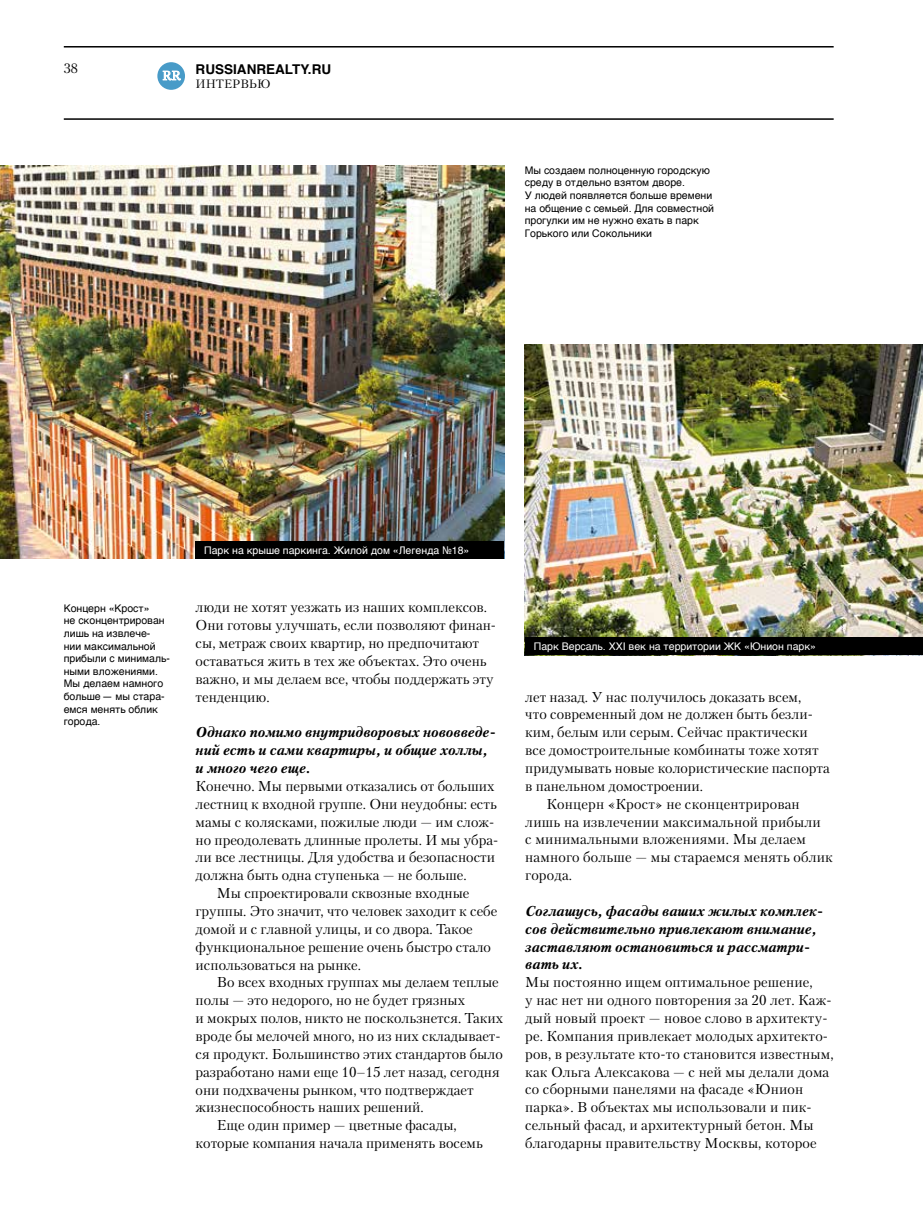
<style>
.page{position:relative;width:923px;height:1212px;background:#fff}
.page>*{position:absolute;margin:0;border:0;box-sizing:border-box;transform-origin:0 0}
.t1{font:14.25px/17.9px "Petersburg TF";color:#000}
.t2{font:italic 700 14.25px/17.9px "Petersburg TF";color:#000}
.t3{font:700 13.5px "Helvetica TF";color:#000}
.t4{font:13.5px "Petersburg TF";color:#000}
.t5{font:12.6px "Petersburg TF";color:#fff}
.t6{font:12px "Petersburg TF";color:#000}
.t7{font:10.5px/12.6px "Helvetica TF";color:#000}
.t8{font:10.5px "Helvetica TF";color:#fff}
</style>
<div class="page">
<hr style="left:64px;top:118px;width:769px;height:2px;background:#000">
<hr style="left:64px;top:46px;width:769px;height:2px;background:#000">
<div style="left:157px;top:62px;width:28px;height:28px;background:#489bc8;border-radius:50%"></div>
<svg style="left:163px;top:71px;width:18px;height:9px"></svg>
<img style="left:0;top:166px;width:504px;height:393px">
<img style="left:525px;top:344px;width:398px;height:293px">
<div style="left:196px;top:541px;width:308px;height:18px;background:#000"></div>
<div style="left:525px;top:637px;width:398px;height:18px;background:#000"></div>
<p class="t4" style="left:64px;top:60px;width:16px">38</p>
<p class="t3" style="left:196px;top:58px;width:137px">RUSSIANREALTY.RU</p>
<p class="t6" style="left:196px;top:77px;width:76px">Интервью</p>
<p class="t5" style="left:162px;top:68px;width:20px">RR</p>
<p class="t7" style="left:525px;top:164px;width:191px">Мы создаем полноценную городскую среду в отдельно взятом дворе.<br>У людей появляется больше времени на общение с семьей. Для совместной прогулки им не нужно ехать в парк<br>Горького или Сокольники</p>
<p class="t7" style="left:64px;top:602px;width:108px">Концерн «Крост»<br>не сконцентрирован лишь на извлече&shy;нии максимальной прибыли с минималь&shy;ными вложениями.<br>Мы делаем намного больше — мы стара&shy;емся менять облик города.</p>
<p class="t8" style="left:204px;top:542px;width:267px">Парк на крыше паркинга. Жилой дом «Легенда №18»</p>
<p class="t1" style="left:196px;top:598px;width:302px">люди не хотят уезжать из наших комплексов.<br>Они готовы улучшать, если позволяют финан&shy;сы, метраж своих квартир, но предпочитают оставаться жить в тех же объектах. Это очень важно, и мы делаем все, чтобы поддержать эту тенденцию.</p>
<p class="t2" style="left:196px;top:723px;width:301px">Однако помимо внутридворовых нововведе&shy;ний есть и сами квартиры, и общие холлы, и много чего еще.</p>
<p class="t1" style="left:196px;top:777px;width:300px">Конечно. Мы первыми отказались от больших</p>
<p class="t1" style="left:196px;top:795px;width:303px">лестниц к входной группе. Они неудобны: есть</p>
<p class="t1" style="left:196px;top:812px;width:300px">мамы с колясками, пожилые люди — им слож-</p>
<p class="t1" style="left:196px;top:830px;width:304px">но преодолевать длинные пролеты. И мы убра-</p>
<p class="t1" style="left:196px;top:848px;width:301px">ли все лестницы. Для удобства и безопасности</p>
<p class="t1" style="left:196px;top:866px;width:272px">должна быть одна ступенька — не больше.</p>
<p class="t1" style="left:217px;top:884px;width:254px">Мы спроектировали сквозные входные</p>
<p class="t1" style="left:196px;top:902px;width:303px">группы. Это значит, что человек заходит к себе</p>
<p class="t1" style="left:196px;top:920px;width:279px">домой и с главной улицы, и со двора. Такое</p>
<p class="t1" style="left:196px;top:937px;width:297px">функциональное решение очень быстро стало</p>
<p class="t1" style="left:196px;top:955px;width:167px">использоваться на рынке.</p>
<p class="t1" style="left:217px;top:973px;width:283px">Во всех входных группах мы делаем теплые</p>
<p class="t1" style="left:196px;top:991px;width:271px">полы — это недорого, но не будет грязных</p>
<p class="t1" style="left:196px;top:1009px;width:309px">и мокрых полов, никто не поскользнется. Таких</p>
<p class="t1" style="left:196px;top:1027px;width:306px">вроде бы мелочей много, но из них складывает-</p>
<p class="t1" style="left:196px;top:1044px;width:309px">ся продукт. Большинство этих стандартов было</p>
<p class="t1" style="left:196px;top:1062px;width:306px">разработано нами еще 10–15 лет назад, сегодня</p>
<p class="t1" style="left:196px;top:1080px;width:280px">они подхвачены рынком, что подтверждает</p>
<p class="t1" style="left:196px;top:1098px;width:229px">жизнеспособность наших решений.</p>
<p class="t1" style="left:217px;top:1116px;width:241px">Еще один пример — цветные фасады,</p>
<p class="t1" style="left:196px;top:1134px;width:289px">которые компания начала применять восемь</p>
<p class="t8" style="left:534px;top:638px;width:284px">Парк Версаль. XXI век на территории ЖК «Юнион парк»</p>
<p class="t1" style="left:525px;top:687px;width:277px">лет назад. У нас получилось доказать всем,</p>
<p class="t1" style="left:525px;top:705px;width:289px">что современный дом не должен быть безли-</p>
<p class="t1" style="left:525px;top:723px;width:284px">ким, белым или серым. Сейчас практически</p>
<p class="t1" style="left:525px;top:741px;width:295px">все домостроительные комбинаты тоже хотят</p>
<p class="t1" style="left:525px;top:759px;width:306px">придумывать новые колористические паспорта</p>
<p class="t1" style="left:525px;top:777px;width:179px">в панельном домостроении.</p>
<p class="t1" style="left:546px;top:794px;width:255px">Концерн «Крост» не сконцентрирован</p>
<p class="t1" style="left:525px;top:812px;width:297px">лишь на извлечении максимальной прибыли</p>
<p class="t1" style="left:525px;top:830px;width:282px">с минимальными вложениями. Мы делаем</p>
<p class="t1" style="left:525px;top:848px;width:309px">намного больше — мы стараемся менять облик</p>
<p class="t1" style="left:525px;top:866px;width:48px">города.</p>
<p class="t2" style="left:525px;top:901px;width:299px">Соглашусь, фасады ваших жилых комплек&shy;сов действительно привлекают внимание, заставляют остановиться и рассматри&shy;вать их.</p>
<p class="t1" style="left:525px;top:973px;width:310px">Мы постоянно ищем оптимальное решение,<br>у нас нет ни одного повторения за 20 лет. Каж&shy;дый новый проект — новое слово в архитекту&shy;ре. Компания привлекает молодых архитекто&shy;ров, в результате кто-то становится известным, как Ольга Алексакова — с ней мы делали дома со сборными панелями на фасаде «Юнион парка». В объектах мы использовали и пик&shy;сельный фасад, и архитектурный бетон. Мы благодарны правительству Москвы, которое</p>
</div>
